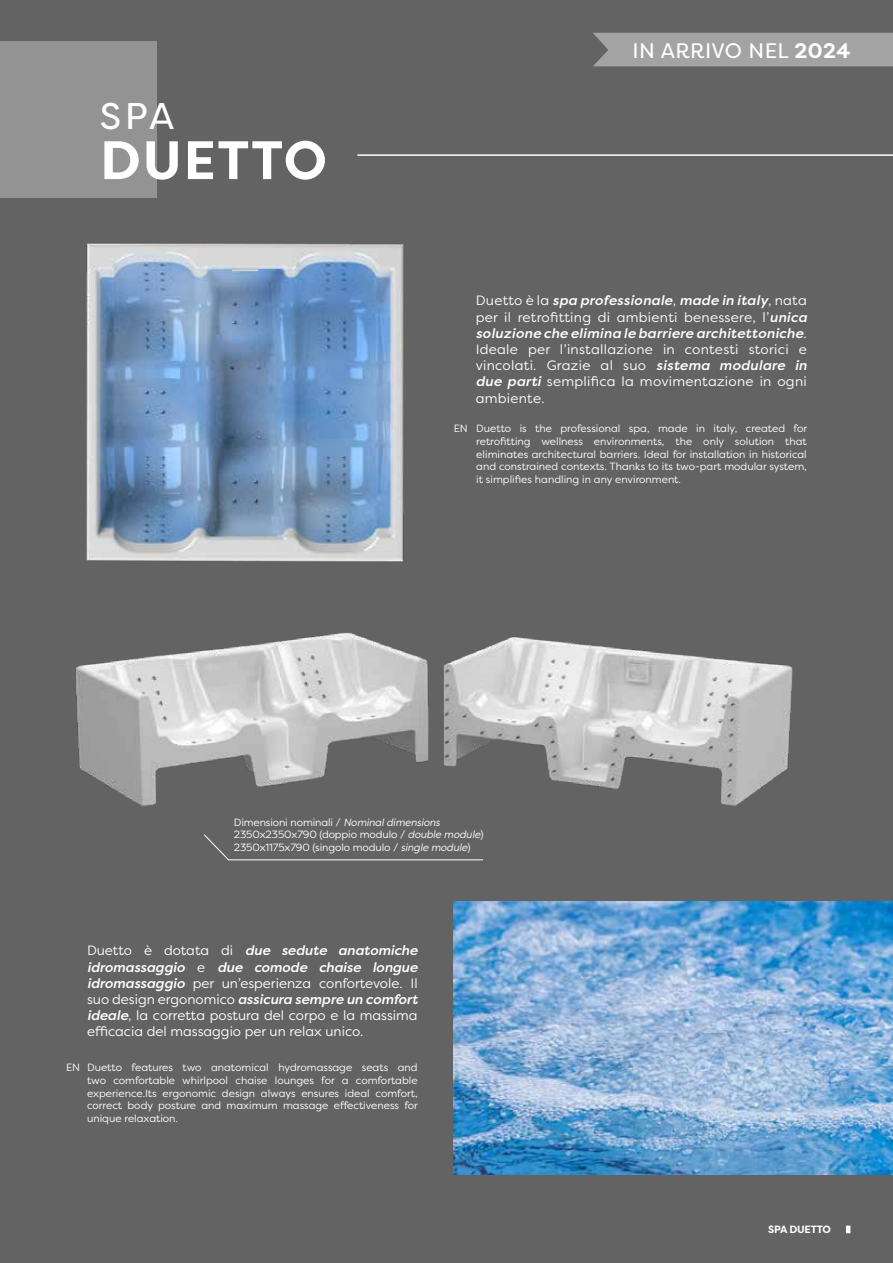
<style>
.page{position:relative;width:893px;height:1263px;background:#646363}
.page>*{position:absolute;margin:0;border:0;box-sizing:border-box;transform-origin:0 0}
.t1{font:700 54px "Filson Pro";letter-spacing:.03em;color:#fff}
.t2{font:37.05px "Filson Pro";color:#fff}
.t3{font:21px "Filson Pro";letter-spacing:.02em;color:#fff}
.t4{font:13.5px/16.2px "Filson Pro";color:#fff;text-align:justify}
.t5{font:10.5px/12.6px "Filson Pro";letter-spacing:-.005em;color:#fff;text-align:justify}
.t6{font:700 10.5px "Filson Pro";letter-spacing:-.02em;color:#fff}
.s1{font-weight:700}
.s2{font-weight:500;font-style:italic}
.s3{font-style:italic}
</style>
<div class="page">
<svg style="left:846px;top:1225px;width:4px;height:8px"></svg>
<div style="left:593px;top:33px;width:300px;height:33px;background:#a3a3a3"></div>
<div style="left:0;top:41px;width:156px;height:157px;background:#949393"></div>
<hr style="left:357px;top:154px;width:536px;height:2px;background:#fff">
<img style="left:76px;top:632px;width:717px;height:175px">
<img style="left:86px;top:243px;width:318px;height:319px">
<img style="left:453px;top:901px;width:440px;height:273px">
<svg style="left:204px;top:834px;width:279px;height:27px"></svg>
<h2 class="t2" style="left:100px;top:91px;width:76px">SPA</h2>
<h1 class="t1" style="left:100px;top:126px;width:229px">DUETTO</h1>
<h3 class="t3" style="left:632px;top:37px;width:219px">IN ARRIVO NEL <span class="s1">2024</span></h3>
<p class="t4" style="left:476px;top:292px;width:333px">Duetto è la <span class="s2">spa professionale</span>, <span class="s2">made in italy</span>, nata per il retrofitting di ambienti benessere, l’<span class="s2">unica soluzione che elimina le barriere architettoniche</span>.<br>Ideale per l’installazione in contesti storici e vincolati. Grazie al suo <span class="s2">sistema modulare in due parti</span> semplifica la movimentazione in ogni ambiente.</p>
<p class="t5" style="left:476px;top:422px;width:332px;text-indent:-22px">EN Duetto is the professional spa, made in italy, created for retrofitting wellness environments, the only solution that eliminates architectural barriers. Ideal for installation in historical and constrained contexts. Thanks to its two-part modular system, it simplifies handling in any environment.</p>
<p class="t5" style="left:234px;top:815px;width:251px;text-align:left">Dimensioni nominali / <span class="s3">Nominal dimensions<br></span>2350x2350x790 (doppio modulo / <span class="s3">double module</span>)<br>2350x1175x790 (singolo modulo / <span class="s3">single module</span>)</p>
<p class="t4" style="left:87px;top:942px;width:332px">Duetto è dotata di <span class="s2">due sedute anatomiche idromassaggio</span> e <span class="s2">due comode chaise longue idromassaggio</span> per un’esperienza confortevole. Il suo design ergonomico <span class="s2">assicura sempre un comfort ideale</span>, la corretta postura del corpo e la massima efficacia del massaggio per un relax unico.</p>
<p class="t5" style="left:87px;top:1061px;width:332px;text-indent:-21px">EN Duetto features two anatomical hydromassage seats and two comfortable whirlpool chaise lounges for a comfortable experience.Its ergonomic design always ensures ideal comfort, correct body posture and maximum massage effectiveness for unique relaxation.</p>
<p class="t6" style="left:768px;top:1223px;width:64px">SPA DUETTO</p>
</div>
